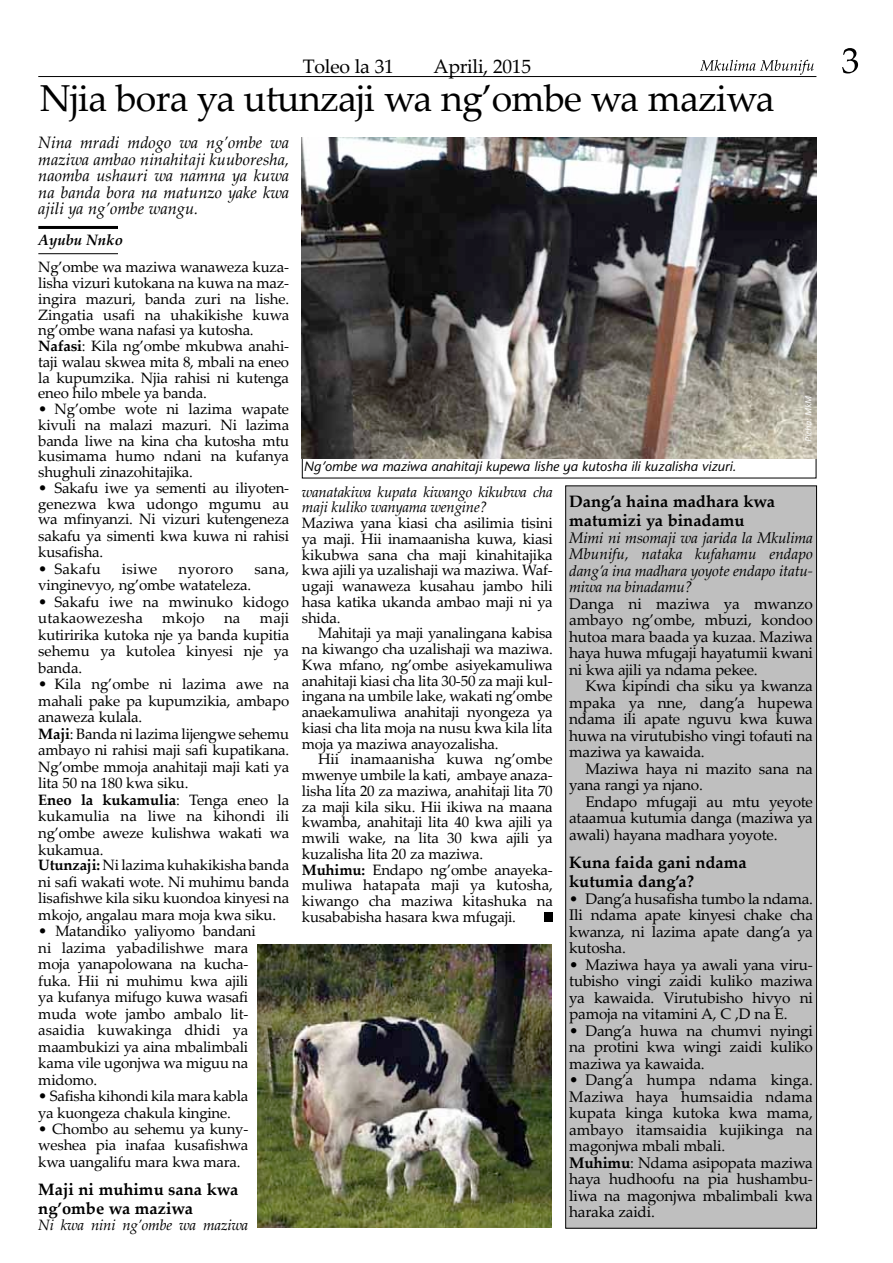
<style>
.page{position:relative;width:893px;height:1263px;background:#fff}
.page>*{position:absolute;margin:0;border:0;box-sizing:border-box;transform-origin:0 0}
.t1{font:37.5px "Palatino Linotype";letter-spacing:-.02em;color:#000}
.t2{font:19.5px "Palatino Linotype";letter-spacing:-.015em;color:#000}
.t3{font:italic 16.5px/16.5px "Palatino Linotype";color:#000;text-align:justify}
.t4{font:700 16.5px/19.5px "Palatino Linotype";color:#000}
.t5{font:15.3px/16.5px "Palatino Linotype";letter-spacing:-.015em;color:#000;text-align:justify}
.t6{font:italic 15.3px/16.5px "Palatino Linotype";letter-spacing:-.015em;color:#000;text-align:justify}
.t7{font:15px/15.8px "Palatino Linotype";letter-spacing:-.015em;color:#000}
.t8{font:italic 15px/15.8px "Palatino Linotype";letter-spacing:-.015em;color:#000}
.t9{font:italic 700 15px "Palatino Linotype";color:#000}
.t10{font:15px "Palatino Linotype";letter-spacing:.015em;color:#000}
.t11{font:italic 500 13.5px "Ruim Stone Sans";color:#000}
.t12{font:italic 500 9px "Ruim Stone Sans";color:#fff}
.s1{font-weight:700}
.s2{font-size:15px}
</style>
<div class="page">
<hr style="left:38px;top:76px;width:778px;height:1px;background:#000">
<svg style="left:842px;top:48px;width:16px;height:25px"></svg>
<svg style="left:700px;top:60px;width:114px;height:15px"></svg>
<hr style="left:38px;top:226px;width:80px;height:3px;background:#000">
<hr style="left:38px;top:253px;width:80px;height:1px;background:#000">
<div style="left:808px;top:1219px;width:8px;height:10px;background:#323232"></div>
<div style="left:566px;top:486px;width:250px;height:742px;background:#bfbfbf"></div>
<div style="left:565px;top:485px;width:252px;height:743px;border:1px solid #000"></div>
<img style="left:302px;top:137px;width:514px;height:322px">
<img style="left:258px;top:945px;width:294px;height:283px">
<div style="left:544px;top:912px;width:9px;height:10px;background:#000"></div>
<h2 class="t2" style="left:303px;top:53px;width:92px">Toleo la 31</h2>
<h2 class="t2" style="left:434px;top:53px;width:99px">Aprili, 2015</h2>
<h1 class="t1" style="left:40px;top:72px;width:736px">Njia bora ya utunzaji wa ng’ombe wa maziwa</h1>
<p class="t3" style="left:38px;top:134px;width:252px">Nina mradi mdogo wa ng’ombe wa maziwa ambao ninahitaji kuuboresha, naomba ushauri wa namna ya kuwa na banda bora na matunzo yake kwa ajili ya ng’ombe wangu.</p>
<p class="t9" style="left:38px;top:230px;width:86px">Ayubu Nnko</p>
<p class="t7" style="left:38px;top:259px;width:252px">Ng’ombe wa maziwa wanaweza kuza&shy;lisha vizuri kutokana na kuwa na maz&shy;ingira mazuri, banda zuri na lishe.<br>Zingatia usafi na uhakikishe kuwa ng’ombe wana nafasi ya kutosha.<br><span class="s1">Nafasi</span>: Kila ng’ombe mkubwa anahi&shy;taji walau skwea mita 8, mbali na eneo la kupumzika. Njia rahisi ni kutenga eneo hilo mbele ya banda.</p>
<p class="t7" style="left:38px;top:401px;width:252px;text-align:justify">• Ng’ombe wote ni lazima wapate kivuli na malazi mazuri. Ni lazima banda liwe na kina cha kutosha mtu kusimama humo ndani na kufanya shughuli zinazohitajika.</p>
<p class="t7" style="left:38px;top:479px;width:252px;line-height:16.2px;text-align:justify">• Sakafu iwe ya sementi au iliyoten&shy;genezwa kwa udongo mgumu au wa mfinyanzi. Ni vizuri kutengeneza sakafu ya simenti kwa kuwa ni rahisi kusafisha.</p>
<p class="t7" style="left:38px;top:560px;width:64px">• Sakafu</p>
<p class="t7" style="left:122px;top:560px;width:37px">isiwe</p>
<p class="t10" style="left:178px;top:558px;width:56px">nyororo</p>
<p class="t7" style="left:254px;top:560px;width:36px">sana,</p>
<p class="t7" style="left:38px;top:577px;width:214px">vinginevyo, ng’ombe watateleza.</p>
<p class="t7" style="left:38px;top:593px;width:252px;line-height:16.5px">• Sakafu iwe na mwinuko kidogo utakaowezesha</p>
<p class="t12" style="left:803px;top:441px;width:47px;rotate:-90deg">Picha: MkM</p>
<p class="t11" style="left:304px;top:458px;width:434px">Ng’ombe wa maziwa anahitaji kupewa lishe ya kutosha ili kuzalisha vizuri.</p>
<p class="t8" style="left:302px;top:483px;width:252px">wanatakiwa kupata kiwango kikubwa cha maji kuliko wanyama wengine?</p>
<p class="t7" style="left:302px;top:514px;width:252px;text-align:justify">Maziwa yana kiasi cha asilimia tisini ya maji. Hii inamaanisha kuwa, kiasi kikubwa sana cha maji kinahitajika kwa ajili ya uzalishaji wa maziwa. Waf&shy;ugaji wanaweza kusahau jambo hili hasa katika ukanda ambao maji ni ya shida.</p>
<p class="t7" style="left:302px;top:625px;width:252px;text-align:justify;text-indent:16px">Mahitaji ya maji yanalingana kabisa na kiwango cha uzalishaji wa maziwa.<br>Kwa mfano, ng’ombe asiyekamuliwa anahitaji kiasi cha lita 30-50 za maji kul&shy;ingana na umbile lake, wakati ng’ombe anaekamuliwa anahitaji nyongeza ya kiasi cha lita moja na nusu kwa kila lita moja ya maziwa anayozalisha.</p>
<p class="t7" style="left:302px;top:751px;width:252px;text-indent:16px">Hii inamaanisha kuwa ng’ombe mwenye umbile la kati, ambaye anaza&shy;lisha lita 20 za maziwa, anahitaji lita 70 za maji kila siku. Hii ikiwa na maana kwamba, anahitaji lita 40 kwa ajili ya mwili wake, na lita 30 kwa ajili ya kuzalisha lita 20 za maziwa.<br><span class="s1">Muhimu:</span> Endapo ng’ombe anayeka&shy;muliwa hatapata maji ya kutosha, kiwango cha maziwa kitashuka na kusababisha hasara kwa mfugaji.</p>
<p class="t4" style="left:569px;top:491px;width:207px">Dang’a haina madhara kwa matumizi ya binadamu</p>
<p class="t6" style="left:569px;top:529px;width:245px">Mimi ni msomaji wa jarida la Mkulima Mbunifu, nataka kufahamu endapo dang’a ina madhara yoyote endapo itatu&shy;miwa na binadamu?</p>
<p class="t5" style="left:569px;top:595px;width:245px">Danga ni maziwa ya mwanzo ambayo ng’ombe, mbuzi, kondoo hutoa mara baada ya kuzaa. Maziwa haya huwa mfugaji hayatumii kwani ni kwa ajili ya ndama pekee.</p>
<p class="t5" style="left:569px;top:677px;width:245px;text-indent:16px">Kwa kipindi cha siku ya kwanza mpaka ya nne, dang’a hupewa ndama ili apate nguvu kwa kuwa huwa na virutubisho vingi tofauti na maziwa ya kawaida.</p>
<p class="t5" style="left:569px;top:760px;width:245px;text-indent:16px">Maziwa haya ni mazito sana na yana rangi ya njano.</p>
<p class="t5" style="left:569px;top:793px;width:245px;text-indent:16px">Endapo mfugaji au mtu yeyote ataamua kutumia danga (maziwa ya awali) hayana madhara yoyote.</p>
<p class="t4" style="left:569px;top:852px;width:179px">Kuna faida gani ndama kutumia dang’a?</p>
<p class="t5" style="left:569px;top:890px;width:245px"><span class="s2">•</span> Dang’a husafisha tumbo la ndama.<br>Ili ndama apate kinyesi chake cha kwanza, ni lazima apate dang’a ya kutosha.</p>
<p class="t5" style="left:569px;top:956px;width:245px">• Maziwa haya ya awali yana viru&shy;tubisho vingi zaidi kuliko maziwa ya kawaida. Virutubisho hivyo ni pamoja na vitamini A, C ,D na E.</p>
<p class="t5" style="left:569px;top:1022px;width:245px">• Dang’a huwa na chumvi nyingi na protini kwa wingi zaidi kuliko maziwa ya kawaida.</p>
<p class="t5" style="left:569px;top:1071px;width:245px;text-align:left">• Dang’a humpa ndama kinga.<br>Maziwa haya humsaidia ndama kupata kinga kutoka kwa mama, ambayo itamsaidia kujikinga na magonjwa mbali mbali.<br><span class="s1">Muhimu</span>: Ndama asipopata maziwa haya hudhoofu na pia hushambu&shy;liwa na magonjwa mbalimbali kwa haraka zaidi.</p>
<p class="t7" style="left:162px;top:610px;width:44px">mkojo</p>
<p class="t7" style="left:224px;top:610px;width:18px">na</p>
<p class="t7" style="left:38px;top:609px;width:252px;line-height:16.5px;text-align:justify;text-indent:222px">maji kutiririka kutoka nje ya banda kupitia sehemu ya kutolea kinyesi nje ya banda.</p>
<p class="t7" style="left:38px;top:675px;width:252px;line-height:16.5px">• Kila ng’ombe ni lazima awe na mahali pake pa kupumzikia, ambapo anaweza kulala.<br><span class="s1">Maji</span>: Banda ni lazima lijengwe sehemu ambayo ni rahisi maji safi kupatikana.<br>Ng’ombe mmoja anahitaji maji kati ya lita 50 na 180 kwa siku.<br><span class="s1">Eneo la kukamulia</span>: Tenga eneo la kukamulia na liwe na kihondi ili ng’ombe aweze kulishwa wakati wa kukamua.<br><span class="s1">Utunzaji:</span> Ni lazima kuhakikisha banda ni safi wakati wote. Ni muhimu banda lisafishwe kila siku kuondoa kinyesi na mkojo, angalau mara moja kwa siku.</p>
<p class="t7" style="left:38px;top:922px;width:219px;line-height:16.5px">• Matandiko yaliyomo bandani ni lazima yabadilishwe mara moja yanapolowana na kucha&shy;fuka. Hii ni muhimu kwa ajili ya kufanya mifugo kuwa wasafi muda wote jambo ambalo lit&shy;asaidia kuwakinga dhidi ya maambukizi ya aina mbalimbali kama vile ugonjwa wa miguu na midomo.</p>
<p class="t7" style="left:38px;top:1087px;width:212px;line-height:16.5px">• Safisha kihondi kila mara kabla ya kuongeza chakula kingine.</p>
<p class="t7" style="left:38px;top:1120px;width:212px;line-height:16.2px;text-align:justify">• Chombo au sehemu ya kuny&shy;weshea pia inafaa kusafishwa kwa uangalifu mara kwa mara.</p>
<p class="t4" style="left:38px;top:1179px;width:202px">Maji ni muhimu sana kwa ng’ombe wa maziwa</p>
<p class="t8" style="left:38px;top:1216px;width:212px">Ni kwa nini ng’ombe wa maziwa</p>
</div>
